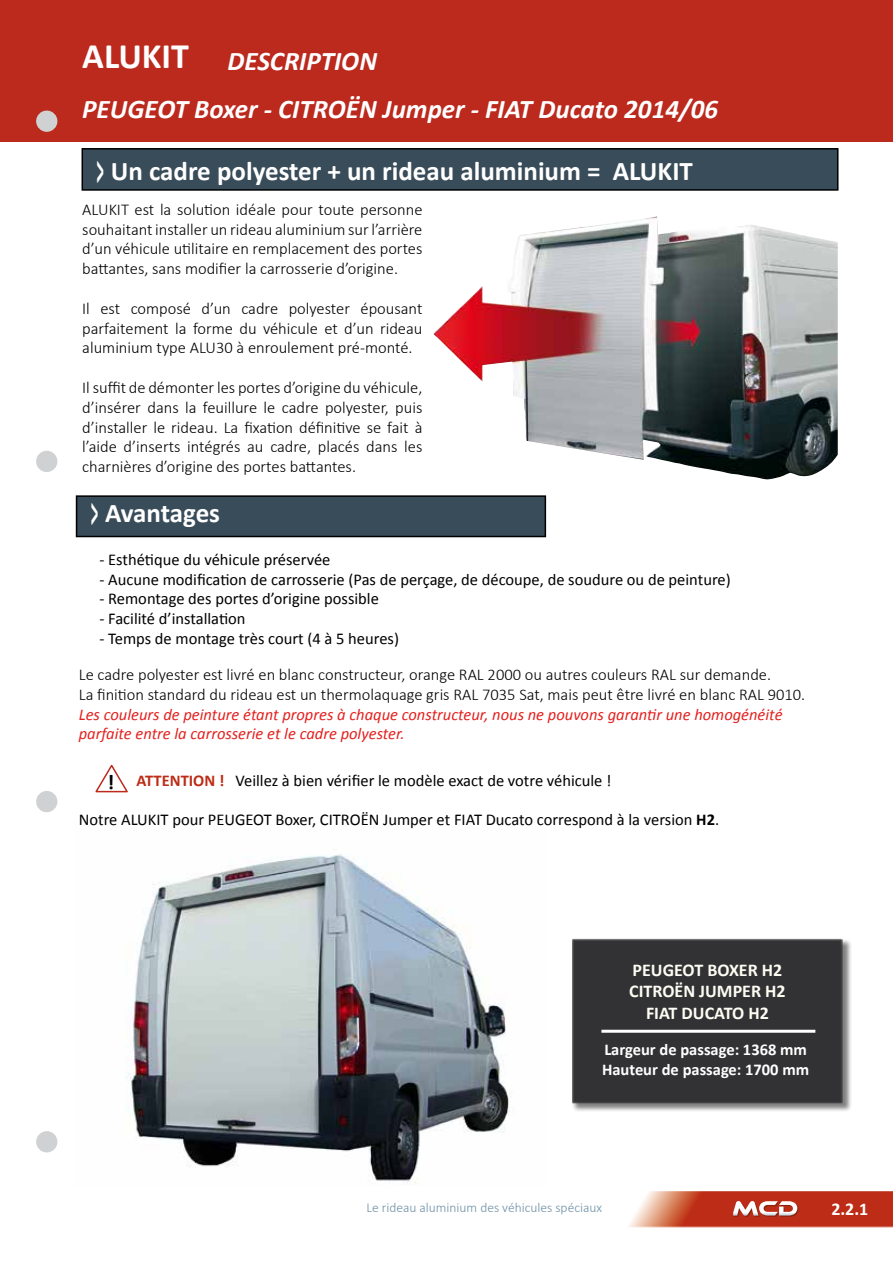
<style>
.page{position:relative;width:893px;height:1263px;background:#fff}
.page>*{position:absolute;margin:0;border:0;box-sizing:border-box;transform-origin:0 0}
.t1{font:300 36px "Calibri";color:#fff}
.t2{font:italic 700 27px/48.2px "Calibri";color:#fff}
.t3{font:700 27px "Calibri";color:#fff}
.t4{font:italic 300 27px "Calibri";color:#fff}
.t5{font:700 21px "Calibri";color:#000}
.t6{font:700 18px/21.6px "Calibri";color:#fffef5;text-align:center}
.t7{font:700 18px "Calibri";color:#fff}
.t8{font:300 16.5px/19.8px "Calibri";color:#000;text-align:justify}
.t9{font:16.5px "Calibri";color:#000}
.t10{font:italic 16.5px/19.8px "Calibri";color:#e3211f}
.t11{font:700 16.5px/19.8px "Calibri";color:#fff}
.t12{font:300 13.5px "Calibri";color:#6e90a6}
.s1{font-style:normal;font-size:36px}
.s2{font-size:45px}
.s3{font-weight:700;color:#bd2c16}
.s4{font-weight:700}
</style>
<div class="page">
<svg style="left:629px;top:1191px;width:264px;height:36px;background:#c95641"></svg>
<div style="left:0;top:0;width:893px;height:141px;background:#bc291d"></div>
<img style="left:433px;top:216px;width:405px;height:263px">
<img style="left:126px;top:854px;width:385px;height:330px">
<svg style="left:95px;top:764px;width:33px;height:29px"></svg>
<div style="left:82px;top:149px;width:756px;height:41px;background:#394c59"></div>
<div style="left:82px;top:148px;width:756px;height:43px;border:2px solid #010000"></div>
<div style="left:77px;top:496px;width:468px;height:40px;background:#394c59"></div>
<div style="left:76px;top:495px;width:470px;height:42px;border:2px solid #010000"></div>
<div style="left:571px;top:939px;width:281px;height:173px;background:#000;opacity:.5"></div>
<div style="left:573px;top:940px;width:268px;height:162px;background:#323234"></div>
<div style="left:572px;top:939px;width:271px;height:164px;border:3px solid #323234"></div>
<hr style="left:601px;top:1030px;width:214px;height:3px;background:#fff">
<div style="left:37px;top:111px;width:20px;height:20px;background:#d0d1d2;border-radius:50%"></div>
<div style="left:36px;top:111px;width:21px;height:21px;border:2px solid #d0d1d2;border-radius:50%"></div>
<div style="left:37px;top:451px;width:20px;height:20px;background:#d0d1d2;border-radius:50%"></div>
<div style="left:36px;top:451px;width:21px;height:21px;border:2px solid #d0d1d2;border-radius:50%"></div>
<div style="left:37px;top:792px;width:20px;height:19px;background:#d0d1d2;border-radius:50%"></div>
<div style="left:36px;top:791px;width:21px;height:21px;border:2px solid #d0d1d2;border-radius:50%"></div>
<div style="left:37px;top:1132px;width:20px;height:20px;background:#d0d1d2;border-radius:50%"></div>
<div style="left:36px;top:1131px;width:21px;height:21px;border:2px solid #d0d1d2;border-radius:50%"></div>
<h1 class="t1" style="left:54px;top:33px;width:171px">ALUCOFFRE</h1>
<h2 class="t4" style="left:54px;top:92px;width:146px">DESCRIPTION</h2>
<h2 class="t2" style="left:82px;top:37px;width:637px"><span class="s1">ALUKIT</span> DESCRIPTION<br>PEUGEOT Boxer - CITROËN Jumper - FIAT Ducato 2014/06</h2>
<h2 class="t3" style="left:97px;top:154px;width:598px"><span class="s2">&gt;</span> Un cadre polyester + un rideau aluminium = ALUKIT</h2>
<p class="t8" style="left:82px;top:199px;width:342px">ALUKIT est la solution idéale pour toute personne souhaitant installer un rideau aluminium sur l’arrière d’un véhicule utilitaire en remplacement des portes battantes, sans modifier la carrosserie d’origine.</p>
<p class="t8" style="left:82px;top:298px;width:342px">Il est composé d’un cadre polyester épousant parfaitement la forme du véhicule et d’un rideau aluminium type ALU30 à enroulement pré-monté.</p>
<p class="t8" style="left:82px;top:377px;width:342px">Il suffit de démonter les portes d’origine du véhicule, d’insérer dans la feuillure le cadre polyester, puis d’installer le rideau. La fixation définitive se fait à l’aide d’inserts intégrés au cadre, placés dans les charnières d’origine des portes battantes.</p>
<h2 class="t3" style="left:91px;top:496px;width:131px"><span class="s2">&gt;</span> Avantages</h2>
<p class="t9" style="left:99px;top:549px;width:233px">- Esthétique du véhicule préservée</p>
<p class="t9" style="left:99px;top:569px;width:633px">- Aucune modification de carrosserie (Pas de perçage, de découpe, de soudure ou de peinture)</p>
<p class="t9" style="left:99px;top:588px;width:281px">- Remontage des portes d’origine possible</p>
<p class="t9" style="left:99px;top:608px;width:148px">- Facilité d’installation</p>
<p class="t9" style="left:99px;top:628px;width:301px">- Temps de montage très court (4 à 5 heures)</p>
<p class="t8" style="left:79px;top:664px;width:728px">Le cadre polyester est livré en blanc constructeur, orange RAL 2000 ou autres couleurs RAL sur demande.<br>La finition standard du rideau est un thermolaquage gris RAL 7035 Sat, mais peut être livré en blanc RAL 9010.</p>
<p class="t10" style="left:79px;top:703px;width:705px">Les couleurs de peinture étant propres à chaque constructeur, nous ne pouvons garantir une homogénéité parfaite entre la carrosserie et le cadre polyester.</p>
<p class="t9" style="left:137px;top:770px;width:477px"><span class="s3">ATTENTION !</span> Veillez à bien vérifier le modèle exact de votre véhicule !</p>
<p class="t9" style="left:79px;top:809px;width:642px">Notre ALUKIT pour PEUGEOT Boxer, CITROËN Jumper et FIAT Ducato correspond à la version <span class="s4">H2</span>.</p>
<p class="t5" style="left:107px;top:769px;width:8px">!</p>
<p class="t6" style="left:629px;top:959px;width:158px">PEUGEOT BOXER H2<br>CITROËN JUMPER H2<br>FIAT DUCATO H2</p>
<p class="t11" style="left:602px;top:1040px;width:209px">Largeur de passage: 1368 mm<br>Hauteur de passage: 1700 mm</p>
<p class="t12" style="left:366px;top:1199px;width:237px">Le rideau aluminium des véhicules spéciaux</p>
<p class="t7" style="left:831px;top:1197px;width:38px">2.2.1</p>
</div>
